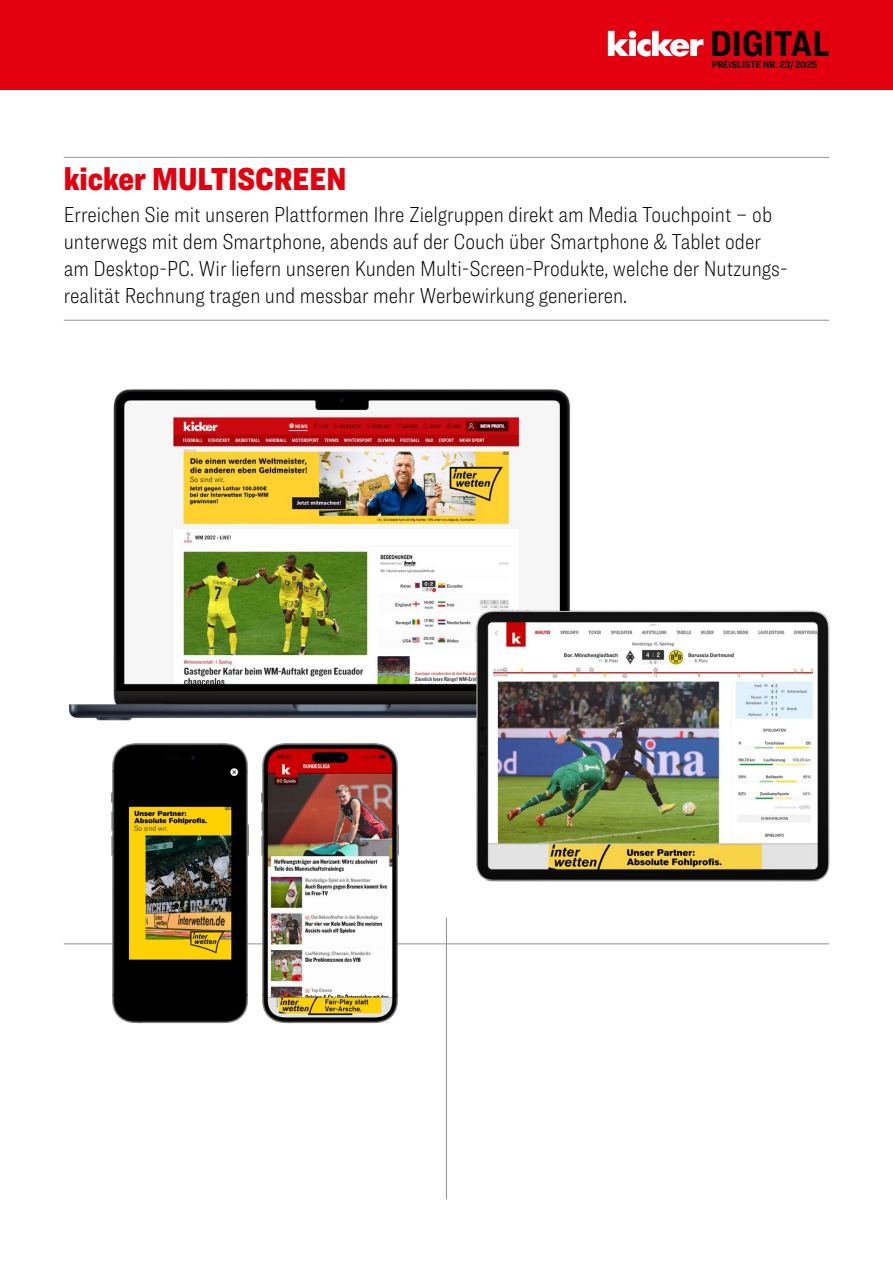
<style>
.page{position:relative;width:893px;height:1263px;background:#fff}
.page>*{position:absolute;margin:0;border:0;box-sizing:border-box;transform-origin:0 0}
.t1{font:700 37.65px "Ringside Condensed";color:#000}
._02_Headline_semibold_12p{font:900 33px "Ringside Condensed";color:#e3000f}
._02_Headline_semibold_rot_8_5{font:100 22.5px/27px "Ringside Condensed";color:#000}
.t2{font:700 10.65px "Ringside Condensed";color:#000}
</style>
<div class="page">
<div style="left:0;top:0;width:893px;height:89px;background:#e3000f"></div>
<svg style="left:608px;top:31px;width:95px;height:25px"></svg>
<img style="left:68px;top:389px;width:503px;height:331px">
<hr style="left:446px;top:917px;width:1px;height:282px;background:#919292">
<hr style="left:64px;top:943px;width:765px;height:1px;background:#919292">
<hr style="left:64px;top:157px;width:765px;height:1px;background:#919292">
<img style="left:458px;top:551px;width:372px;height:331px">
<hr style="left:64px;top:320px;width:765px;height:1px;background:#919292">
<img style="left:111px;top:743px;width:139px;height:281px">
<img style="left:260px;top:743px;width:140px;height:281px">
<h1 class="t1" style="left:710px;top:17px;width:121px">DIGITAL</h1>
<p class="t2" style="left:712px;top:57px;width:107px">PREISLISTE NR. 23/2025</p>
<p class="_02_Headline_semibold_12p" style="left:64px;top:155px;width:284px">kicker MULTISCREEN</p>
<p class="_02_Headline_semibold_rot_8_5" style="left:64px;top:201px;width:725px">Erreichen Sie mit unseren Plattformen Ihre Zielgruppen direkt am Media Touchpoint – ob unterwegs mit dem Smartphone, abends auf der Couch über Smartphone &amp; Tablet oder am Desktop-PC. Wir liefern unseren Kunden Multi-Screen-Produkte, welche der Nutzungs&shy;realität Rechnung tragen und messbar mehr Werbewirkung generieren.</p>
</div>
